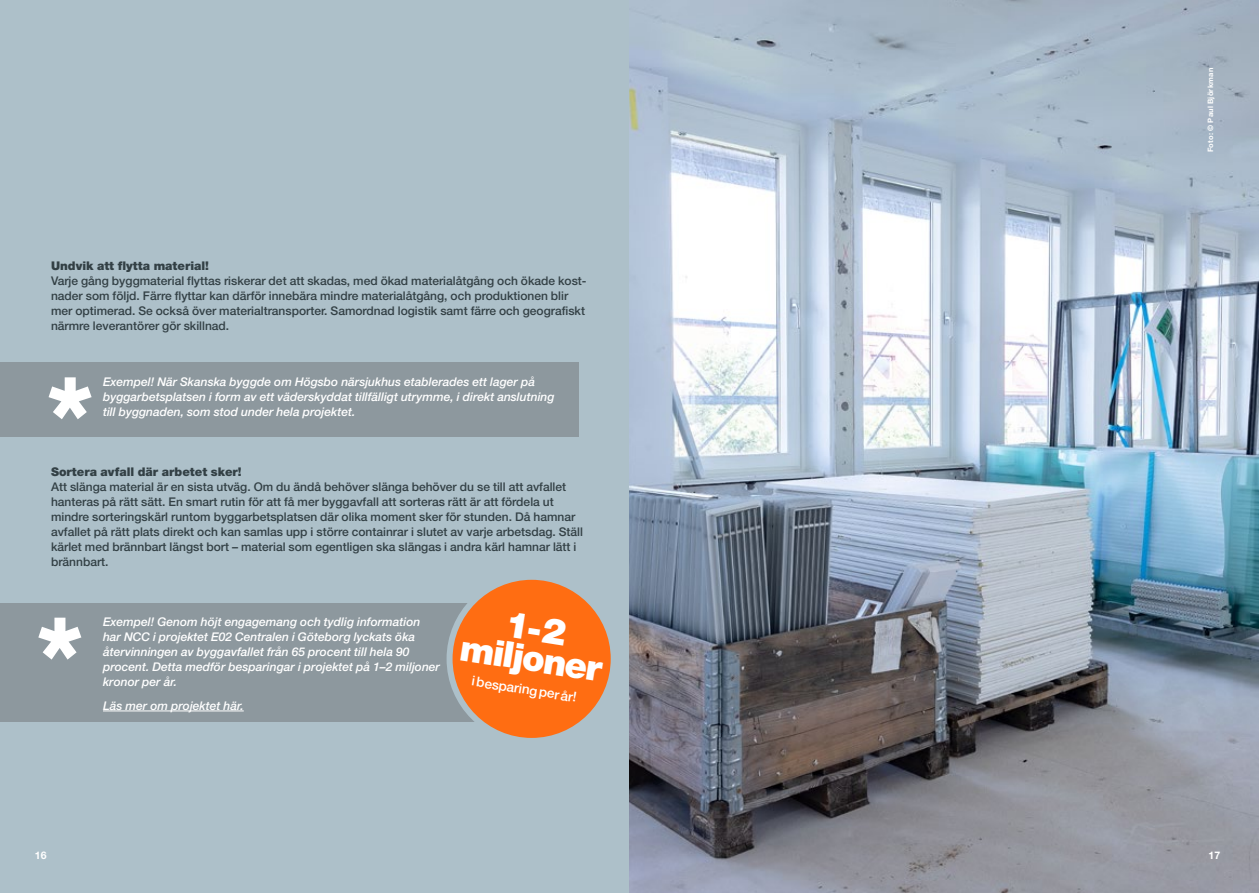
<style>
.page{position:relative;width:1259px;height:893px;background:#adc0c9}
.page>*{position:absolute;margin:0;border:0;box-sizing:border-box;transform-origin:0 0}
.t1{font:900 36px/30px "Helvetica Neue LT Std";color:#fff;text-align:center}
.t2{font:500 13.5px "Helvetica Neue LT Std";color:#fff}
.t3{font:500 12px/15px "Helvetica Neue LT Std";color:#334045}
.t4{font:italic 500 12px/15px "Helvetica Neue LT Std";color:#fff}
.t5{font:900 12px "Helvetica Neue LT Std";color:#334045}
.t6{font:700 10.5px "Helvetica Neue LT Std";color:#fff}
.t7{font:700 7.5px "Helvetica Neue LT Std";letter-spacing:.025em;color:#fff}
</style>
<div class="page">
<img style="left:629px;top:0;width:630px;height:893px">
<div style="left:0;top:363px;width:578px;height:74px;background:#8d989e"></div>
<svg style="left:49px;top:377px;width:43px;height:42px"></svg>
<div style="left:0;top:604px;width:540px;height:118px;background:#8d989e"></div>
<svg style="left:38px;top:618px;width:43px;height:42px"></svg>
<div style="left:449px;top:577px;width:165px;height:164px;background:#ff6d12;border-radius:50%"></div>
<div style="left:446px;top:574px;width:171px;height:170px;border:6px solid #adc0c9;border-radius:50%"></div>
<hr style="left:103px;top:711px;width:141px;height:1px;background:#fff">
<p class="t5" style="left:51px;top:259px;width:159px">Undvik att flytta material!</p>
<p class="t3" style="left:51px;top:273px;width:537px">Varje gång byggmaterial flyttas riskerar det att skadas, med ökad materialåtgång och ökade kost&shy;nader som följd. Färre flyttar kan därför innebära mindre materialåtgång, och produktionen blir mer optimerad. Se också över materialtransporter. Samordnad logistik samt färre och geografiskt närmre leverantörer gör skillnad.</p>
<p class="t4" style="left:103px;top:374px;width:453px">Exempel! När Skanska byggde om Högsbo närsjukhus etablerades ett lager på byggarbetsplatsen i form av ett väderskyddat tillfälligt utrymme, i direkt anslutning till byggnaden, som stod under hela projektet.</p>
<p class="t5" style="left:51px;top:465px;width:192px">Sortera avfall där arbetet sker!</p>
<p class="t3" style="left:51px;top:479px;width:533px">Att slänga material är en sista utväg. Om du ändå behöver slänga behöver du se till att avfallet hanteras på rätt sätt. En smart rutin för att få mer byggavfall att sorteras rätt är att fördela ut mindre sorteringskärl runtom byggarbetsplatsen där olika moment sker för stunden. Då hamnar avfallet på rätt plats direkt och kan samlas upp i större containrar i slutet av varje arbetsdag. Ställ kärlet med brännbart längst bort – material som egentligen ska slängas i andra kärl hamnar lätt i brännbart.</p>
<p class="t4" style="left:103px;top:614px;width:338px">Exempel! Genom höjt engagemang och tydlig information har NCC i projektet E02 Centralen i Göteborg lyckats öka återvinningen av byggavfallet från 65 procent till hela 90 procent. Detta medför besparingar i projektet på 1–2 miljoner kronor per år.</p>
<p class="t4" style="left:103px;top:698px;width:142px">Läs mer om projektet här.</p>
<h1 class="t1" style="left:468px;top:602px;width:145px;rotate:9deg">1-2 miljoner</h1>
<p class="t2" style="left:473px;top:673px;width:108px;rotate:9deg">i besparing per år!</p>
<p class="t7" style="left:1206px;top:152px;width:86px;rotate:-90deg">Foto: © Paul Björkman</p>
<p class="t6" style="left:35px;top:849px;width:13px">16</p>
<p class="t6" style="left:1208px;top:849px;width:13px">17</p>
</div>
